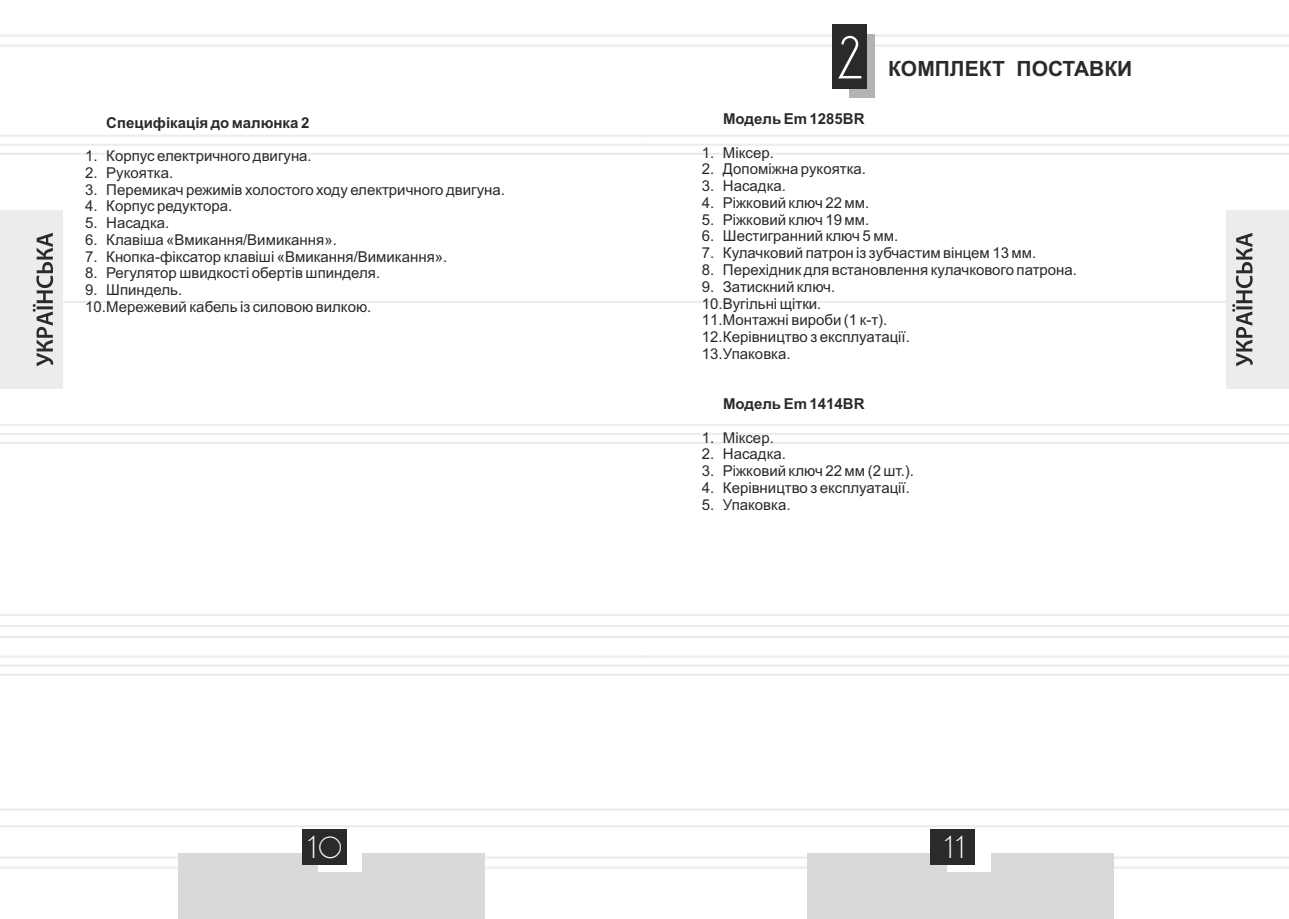
<style>
.page{position:relative;width:1289px;height:919px;background:#fff}
.page>*{position:absolute;margin:0;border:0;box-sizing:border-box;transform-origin:0 0}
.t1{font:52.5px "DS Standart Cyr";color:#fff}
.t2{font:26.25px "DS Standart Cyr";color:#fff}
.t3{font:700 21px "Arial";color:#2b2929}
.t4{font:15px/16.8px "Arial";color:#2b2929}
.t5{font:700 15px "Arial";color:#2b2929}
</style>
<div class="page">
<hr style="left:644px;top:135px;width:644px;height:2px;background:#ebeded">
<hr style="left:644px;top:153px;width:644px;height:2px;background:#ebeded">
<hr style="left:644px;top:424px;width:644px;height:2px;background:#ebeded">
<hr style="left:644px;top:442px;width:644px;height:2px;background:#ebeded">
<hr style="left:644px;top:614px;width:644px;height:2px;background:#ebeded">
<hr style="left:644px;top:635px;width:644px;height:3px;background:#ebeded">
<hr style="left:644px;top:655px;width:644px;height:2px;background:#ebeded">
<hr style="left:644px;top:673px;width:644px;height:2px;background:#ebeded">
<hr style="left:644px;top:856px;width:644px;height:2px;background:#ebeded">
<hr style="left:644px;top:866px;width:644px;height:2px;background:#ebeded">
<hr style="left:644px;top:35px;width:644px;height:2px;background:#ebeded">
<hr style="left:644px;top:45px;width:644px;height:2px;background:#ebeded">
<hr style="left:644px;top:808px;width:644px;height:2px;background:#ebeded">
<hr style="left:644px;top:825px;width:644px;height:2px;background:#ebeded">
<hr style="left:644px;top:301px;width:644px;height:2px;background:#ebeded">
<hr style="left:0;top:135px;width:644px;height:2px;background:#ebeded">
<hr style="left:0;top:144px;width:1288px;height:2px;background:#ebeded">
<hr style="left:0;top:153px;width:644px;height:2px;background:#ebeded">
<hr style="left:0;top:424px;width:644px;height:2px;background:#ebeded">
<hr style="left:0;top:433px;width:1288px;height:2px;background:#ebeded">
<hr style="left:0;top:442px;width:644px;height:2px;background:#ebeded">
<hr style="left:0;top:614px;width:644px;height:2px;background:#ebeded">
<hr style="left:0;top:625px;width:1288px;height:2px;background:#ebeded">
<hr style="left:0;top:635px;width:644px;height:3px;background:#ebeded">
<hr style="left:0;top:655px;width:644px;height:2px;background:#ebeded">
<hr style="left:0;top:664px;width:1288px;height:3px;background:#f0f2f2">
<hr style="left:0;top:673px;width:644px;height:2px;background:#ebeded">
<hr style="left:0;top:856px;width:644px;height:2px;background:#ebeded">
<hr style="left:0;top:866px;width:644px;height:2px;background:#ebeded">
<hr style="left:0;top:35px;width:644px;height:2px;background:#ebeded">
<hr style="left:0;top:45px;width:644px;height:2px;background:#ebeded">
<hr style="left:0;top:808px;width:644px;height:2px;background:#ebeded">
<hr style="left:0;top:825px;width:644px;height:2px;background:#ebeded">
<hr style="left:0;top:301px;width:644px;height:2px;background:#ebeded">
<div style="left:178px;top:853px;width:307px;height:65px;background:#d9d9d9"></div>
<div style="left:318px;top:832px;width:44px;height:39px;background:#fff"></div>
<div style="left:301px;top:829px;width:45px;height:36px;background:#2b2929"></div>
<div style="left:0;top:210px;width:62px;height:179px;background:#ebeded"></div>
<svg style="left:33px;top:233px;width:20px;height:133px"></svg>
<div style="left:807px;top:853px;width:306px;height:65px;background:#d9d9d9"></div>
<div style="left:946px;top:832px;width:44px;height:39px;background:#fff"></div>
<div style="left:930px;top:829px;width:45px;height:36px;background:#2b2929"></div>
<div style="left:1226px;top:210px;width:62px;height:179px;background:#ebeded"></div>
<svg style="left:1232px;top:233px;width:20px;height:133px"></svg>
<div style="left:849px;top:34px;width:26px;height:64px;background:#b3b3b3"></div>
<div style="left:831px;top:24px;width:35px;height:64px;background:#2b2929"></div>
<p class="t5" style="left:106px;top:117px;width:204px">Специфікація до малюнка 2</p>
<p class="t4" style="left:85px;top:149px;width:228px">1. Корпус електричного двигуна.</p>
<p class="t4" style="left:85px;top:165px;width:90px">2. Рукоятка.</p>
<p class="t4" style="left:85px;top:182px;width:421px">3. Перемикач режимів холостого ходу електричного двигуна.</p>
<p class="t4" style="left:85px;top:199px;width:149px">4. Корпус редуктора.</p>
<p class="t4" style="left:85px;top:216px;width:86px">5. Насадка.</p>
<p class="t4" style="left:85px;top:233px;width:253px">6. Клавіша «Вмикання/Вимикання».</p>
<p class="t4" style="left:85px;top:249px;width:364px">7. Кнопка-фіксатор клавіші «Вмикання/Вимикання».</p>
<p class="t4" style="left:85px;top:266px;width:296px">8. Регулятор швидкості обертів шпинделя.</p>
<p class="t4" style="left:85px;top:283px;width:288px">9. Шпиндель.<br>10.Мережевий кабель із силовою вилкою.</p>
<h1 class="t1" style="left:837px;top:36px;width:27px">2</h1>
<h3 class="t3" style="left:888px;top:60px;width:246px">КОМПЛЕКТ ПОСТАВКИ</h3>
<p class="t5" style="left:723px;top:113px;width:143px">Модель Em 1285BR</p>
<p class="t4" style="left:702px;top:145px;width:73px">1. Міксер.</p>
<p class="t4" style="left:702px;top:162px;width:166px">2. Допоміжна рукоятка.</p>
<p class="t4" style="left:702px;top:179px;width:86px">3. Насадка.</p>
<p class="t4" style="left:702px;top:196px;width:169px">4. Ріжковий ключ 22 мм.</p>
<p class="t4" style="left:702px;top:212px;width:169px">5. Ріжковий ключ 19 мм.</p>
<p class="t4" style="left:702px;top:229px;width:198px">6. Шестигранний ключ 5 мм.</p>
<p class="t4" style="left:702px;top:246px;width:336px">7. Кулачковий патрон із зубчастим вінцем 13 мм.</p>
<p class="t4" style="left:702px;top:263px;width:376px">8. Перехідник для встановлення кулачкового патрона.</p>
<p class="t4" style="left:702px;top:279px;width:209px">9. Затискний ключ.<br>10.Вугільні щітки.<br>11.Монтажні вироби (1 к-т).<br>12.Керівництво з експлуатації.<br>13.Упаковка.</p>
<p class="t5" style="left:723px;top:398px;width:143px">Модель Em 1414BR</p>
<p class="t4" style="left:702px;top:430px;width:73px">1. Міксер.</p>
<p class="t4" style="left:702px;top:447px;width:86px">2. Насадка.</p>
<p class="t4" style="left:702px;top:464px;width:214px">3. Ріжковий ключ 22 мм (2 шт.).</p>
<p class="t4" style="left:702px;top:480px;width:209px">4. Керівництво з експлуатації.</p>
<p class="t4" style="left:702px;top:497px;width:90px">5. Упаковка.</p>
<h2 class="t2" style="left:307px;top:836px;width:36px">10</h2>
<h2 class="t2" style="left:944px;top:836px;width:20px">11</h2>
</div>
